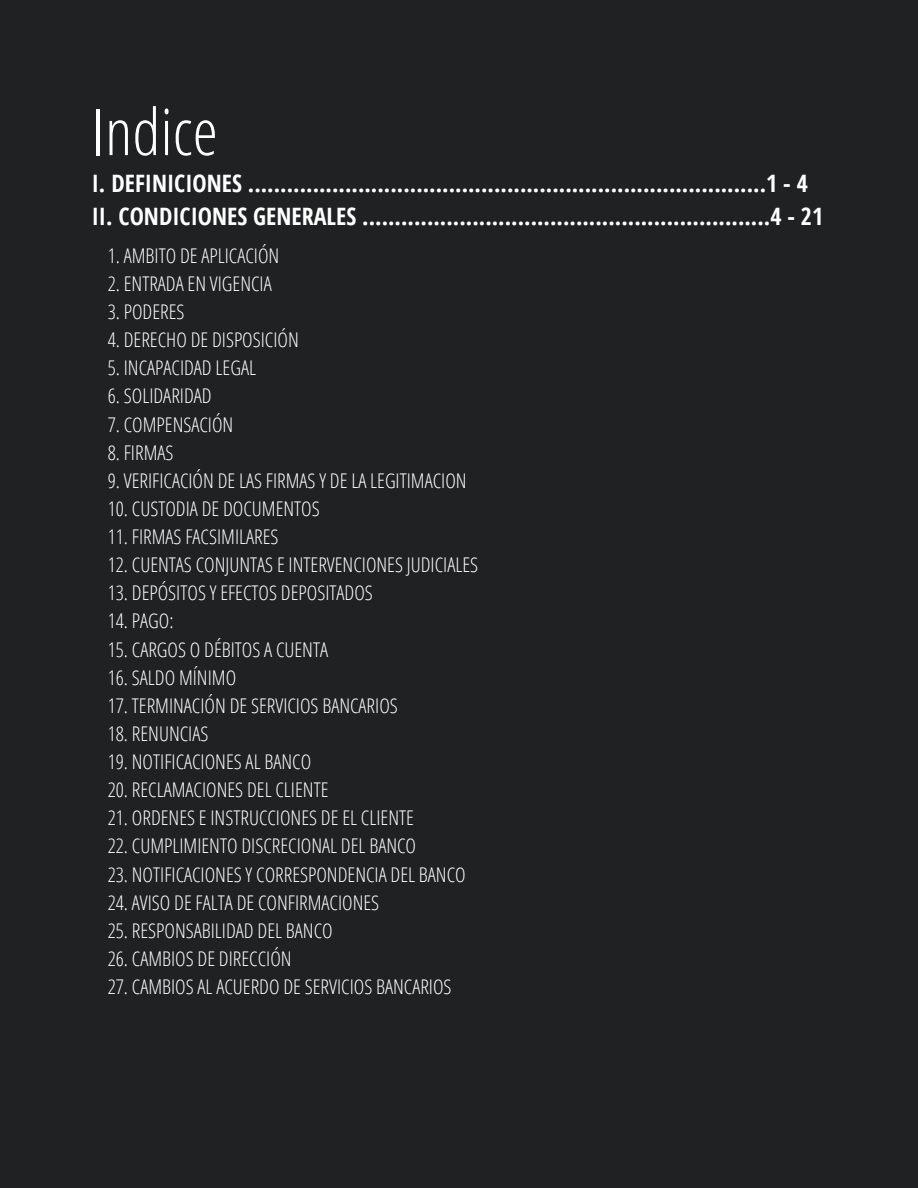
<style>
.page{position:relative;width:918px;height:1188px;background:#1f2122}
.page>*{position:absolute;margin:0;border:0;box-sizing:border-box;transform-origin:0 0}
.t1{font:300 64.5px "Open Sans Condensed";color:#fff}
.t2{font:700 24px/32.7px "Open Sans Condensed";color:#fff}
.t3{font:300 20.25px "Open Sans Condensed";color:#fff}
</style>
<div class="page">
<h1 class="t1" style="left:92px;top:86px;width:128px">Indice</h1>
<p class="t2" style="left:92px;top:167px;width:733px">I. DEFINICIONES ................................................................................1 - 4<br>II. CONDICIONES GENERALES ...............................................................4 - 21</p>
<p class="t3" style="left:108px;top:241px;width:173px">1. AMBITO DE APLICACIÓN</p>
<p class="t3" style="left:108px;top:269px;width:166px">2. ENTRADA EN VIGENCIA</p>
<p class="t3" style="left:108px;top:297px;width:78px">3. PODERES</p>
<p class="t3" style="left:108px;top:326px;width:193px">4. DERECHO DE DISPOSICIÓN</p>
<p class="t3" style="left:108px;top:354px;width:150px">5. INCAPACIDAD LEGAL</p>
<p class="t3" style="left:108px;top:382px;width:105px">6. SOLIDARIDAD</p>
<p class="t3" style="left:108px;top:410px;width:127px">7. COMPENSACIÓN</p>
<p class="t3" style="left:108px;top:438px;width:67px">8. FIRMAS</p>
<p class="t3" style="left:108px;top:466px;width:360px">9. VERIFICACIÓN DE LAS FIRMAS Y DE LA LEGITIMACION</p>
<p class="t3" style="left:108px;top:494px;width:214px">10. CUSTODIA DE DOCUMENTOS</p>
<p class="t3" style="left:108px;top:522px;width:172px">11. FIRMAS FACSIMILARES</p>
<p class="t3" style="left:108px;top:551px;width:372px">12. CUENTAS CONJUNTAS E INTERVENCIONES JUDICIALES</p>
<p class="t3" style="left:108px;top:579px;width:267px">13. DEPÓSITOS Y EFECTOS DEPOSITADOS</p>
<p class="t3" style="left:108px;top:607px;width:67px">14. PAGO:</p>
<p class="t3" style="left:108px;top:635px;width:222px">15. CARGOS O DÉBITOS A CUENTA</p>
<p class="t3" style="left:108px;top:663px;width:130px">16. SALDO MÍNIMO</p>
<p class="t3" style="left:108px;top:691px;width:292px">17. TERMINACIÓN DE SERVICIOS BANCARIOS</p>
<p class="t3" style="left:108px;top:719px;width:102px">18. RENUNCIAS</p>
<p class="t3" style="left:108px;top:747px;width:205px">19. NOTIFICACIONES AL BANCO</p>
<p class="t3" style="left:108px;top:776px;width:222px">20. RECLAMACIONES DEL CLIENTE</p>
<p class="t3" style="left:108px;top:804px;width:308px">21. ORDENES E INSTRUCCIONES DE EL CLIENTE</p>
<p class="t3" style="left:108px;top:832px;width:310px">22. CUMPLIMIENTO DISCRECIONAL DEL BANCO</p>
<p class="t3" style="left:108px;top:860px;width:359px">23. NOTIFICACIONES Y CORRESPONDENCIA DEL BANCO</p>
<p class="t3" style="left:108px;top:888px;width:273px">24. AVISO DE FALTA DE CONFIRMACIONES</p>
<p class="t3" style="left:108px;top:916px;width:226px">25. RESPONSABILIDAD DEL BANCO</p>
<p class="t3" style="left:108px;top:944px;width:185px">26. CAMBIOS DE DIRECCIÓN</p>
<p class="t3" style="left:108px;top:972px;width:345px">27. CAMBIOS AL ACUERDO DE SERVICIOS BANCARIOS</p>
</div>
